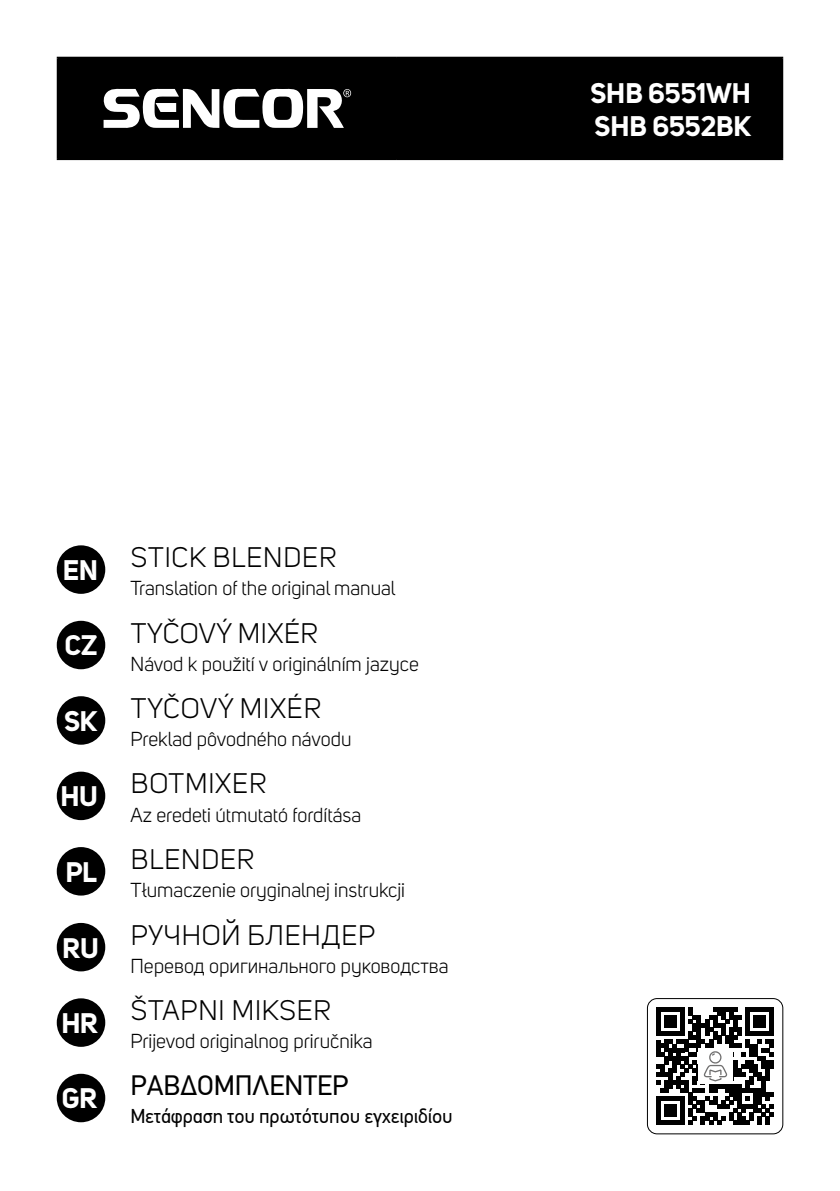
<style>
.page{position:relative;width:840px;height:1191px;background:#fff}
.page>*{position:absolute;margin:0;border:0;box-sizing:border-box;transform-origin:0 0}
.t1{font:28px "Uni Sans";letter-spacing:.03em;color:#000}
.t2{font:700 28px/33.6px "Uni Sans";color:#fff}
.t3{font:28px "Uni Sans PRO Bold";letter-spacing:-.015em;color:#fff}
.t4{font:28px "PF Din Text Pro";color:#000}
.t5{font:20px "Uni Sans";color:#000}
.t6{font:20px "PF Din Text Pro";letter-spacing:-.01em;color:#000}
</style>
<div class="page">
<div style="left:57px;top:545px;width:48px;height:49px;background:#000;border-radius:50%"></div>
<div style="left:57px;top:621px;width:48px;height:48px;background:#000;border-radius:50%"></div>
<div style="left:57px;top:696px;width:48px;height:48px;background:#000;border-radius:50%"></div>
<div style="left:57px;top:771px;width:48px;height:49px;background:#000;border-radius:50%"></div>
<div style="left:57px;top:847px;width:48px;height:48px;background:#000;border-radius:50%"></div>
<div style="left:57px;top:923px;width:48px;height:48px;background:#000;border-radius:50%"></div>
<div style="left:57px;top:998px;width:48px;height:48px;background:#000;border-radius:50%"></div>
<div style="left:57px;top:1073px;width:48px;height:49px;background:#000;border-radius:50%"></div>
<div style="left:59px;top:59px;width:721px;height:99px;background:#000"></div>
<hr style="left:57px;top:57px;width:339px;height:2px;background:#000">
<hr style="left:57px;top:59px;width:2px;height:99px;background:#000">
<hr style="left:396px;top:57px;width:386px;height:2px;background:#000">
<hr style="left:395px;top:59px;width:2px;height:99px;background:#000">
<hr style="left:780px;top:59px;width:2px;height:99px;background:#000">
<hr style="left:57px;top:158px;width:339px;height:2px;background:#000">
<hr style="left:396px;top:158px;width:386px;height:2px;background:#000">
<svg style="left:103px;top:88px;width:248px;height:41px"></svg>
<div style="left:646px;top:998px;width:136px;height:136px;border:1px solid #000;border-radius:10px"></div>
<svg style="left:656px;top:1007px;width:117px;height:117px"></svg>
<h1 class="t2" style="left:590px;top:76px;width:162px">SHB 6551WH<br>SHB 6552BK</h1>
<h1 class="t3" style="left:63px;top:553px;width:37px">EN</h1>
<h1 class="t3" style="left:65px;top:628px;width:34px">CZ</h1>
<h1 class="t3" style="left:64px;top:703px;width:35px">SK</h1>
<h1 class="t3" style="left:61px;top:779px;width:39px">HU</h1>
<h1 class="t3" style="left:66px;top:854px;width:33px">PL</h1>
<h1 class="t3" style="left:63px;top:930px;width:38px">RU</h1>
<h1 class="t3" style="left:62px;top:1005px;width:38px">HR</h1>
<h1 class="t3" style="left:62px;top:1081px;width:36px">GR</h1>
<h1 class="t1" style="left:131px;top:541px;width:207px">STICK BLENDER</h1>
<p class="t5" style="left:130px;top:577px;width:266px">Translation of the original manual</p>
<h1 class="t1" style="left:131px;top:617px;width:188px">TYČOVÝ MIXÉR</h1>
<p class="t5" style="left:130px;top:652px;width:290px">Návod k použití v originálním jazyce</p>
<h1 class="t1" style="left:131px;top:692px;width:191px">TYČOVÝ MIXÉR</h1>
<p class="t5" style="left:130px;top:727px;width:222px">Preklad pôvodného návodu</p>
<h1 class="t1" style="left:131px;top:767px;width:137px">BOTMIXER</h1>
<p class="t5" style="left:130px;top:803px;width:232px">Az eredeti útmutató fordítása</p>
<h1 class="t1" style="left:131px;top:843px;width:125px">BLENDER</h1>
<p class="t5" style="left:130px;top:878px;width:276px">Tłumaczenie oryginalnej instrukcji</p>
<h1 class="t1" style="left:131px;top:919px;width:246px">РУЧНОЙ БЛЕНДЕР</h1>
<p class="t5" style="left:130px;top:954px;width:319px">Перевод оригинального руководства</p>
<h1 class="t1" style="left:131px;top:994px;width:201px">ŠTAPNI MIKSER</h1>
<p class="t5" style="left:130px;top:1029px;width:244px">Prijevod originalnog priručnika</p>
<h1 class="t4" style="left:130px;top:1068px;width:219px">ΡΑΒΔΟΜΠΛΈΝΤΕΡ</h1>
<p class="t6" style="left:130px;top:1104px;width:323px">Μετάφραση του πρωτότυπου εγχειριδίου</p>
</div>
